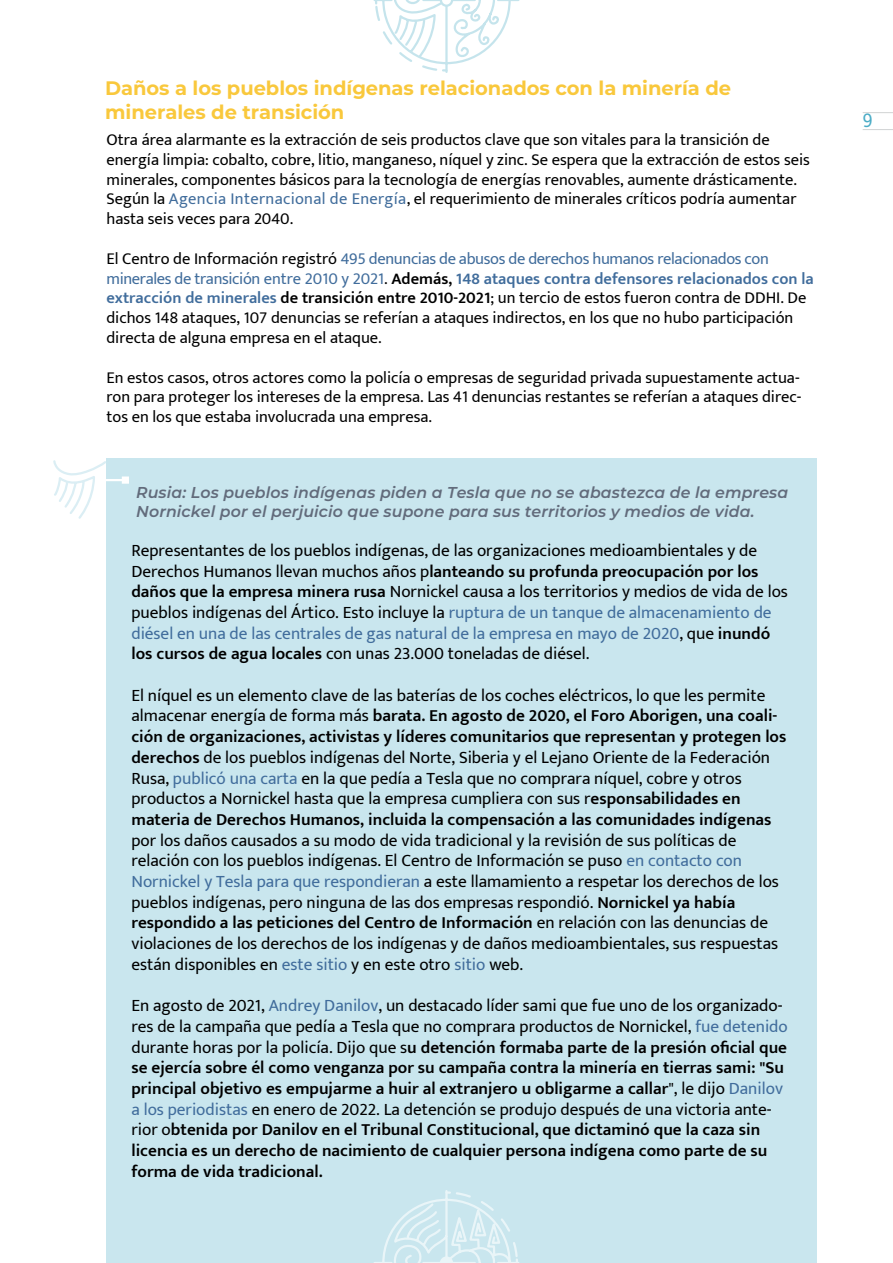
<style>
.page{position:relative;width:893px;height:1263px;background:#fff}
.page>*{position:absolute;margin:0;border:0;box-sizing:border-box;transform-origin:0 0}
.t1{font:21px "Mukta";color:#4bacc6;scale:.9 1}
.t2{font:700 19.5px/23.4px "Montserrat";color:#f9c83c}
.t3{font:17.25px/20.7px "Mukta";color:#000}
.t4{font:600 17.25px/20.7px "Mukta";color:#000}
.t5{font:16.5px/19.8px "Mukta";color:#000}
.t6{font:italic 600 15.75px/18.9px "Montserrat";letter-spacing:.005em;color:#626b7b}
.s1{color:#416d9c}
.s2{font-weight:600}
.s3{font-weight:600;color:#416d9c}
.s4{font-weight:400}
.s5{font-weight:400;color:#416d9c}
</style>
<div class="page">
<hr style="left:863px;top:112px;width:30px;height:1px;background:#d1d3d4">
<hr style="left:863px;top:129px;width:30px;height:1px;background:#d1d3d4">
<div style="left:106px;top:459px;width:710px;height:804px;background:#c9e6ee"></div>
<div style="left:122px;top:476px;width:7px;height:8px;background:#fff"></div>
<svg style="left:53px;top:460px;width:71px;height:59px"></svg>
<svg style="left:374px;top:1190px;width:145px;height:73px"></svg>
<svg style="left:373px;top:0;width:146px;height:73px"></svg>
<p class="t2" style="left:105px;top:76px;width:628px">Daños a los pueblos indígenas relacionados con la minería de minerales de transición</p>
<p class="t5" style="left:106px;top:129px;width:705px">Otra área alarmante es la extracción de seis productos clave que son vitales para la transición de energía limpia: cobalto, cobre, litio, manganeso, níquel y zinc. Se espera que la extracción de estos seis minerales, componentes básicos para la tecnología de energías renovables, aumente drásticamente.<br>Según la <span class="s1">Agencia Internacional de Energía</span>, el requerimiento de minerales críticos podría aumentar hasta seis veces para 2040.</p>
<p class="t5" style="left:106px;top:248px;width:709px">El Centro de Información registró <span class="s1">495 denuncias de abusos de derechos humanos relacionados con minerales de transición entre 2010 y 2021</span>. <span class="s2">Además,</span> <span class="s3">148 ataques contra defensores relacionados con la extracción de minerales</span> <span class="s2">de transición entre 2010-2021</span>; un tercio de estos fueron contra de DDHI. De dichos 148 ataques, 107 denuncias se referían a ataques indirectos, en los que no hubo participación directa de alguna empresa en el ataque.</p>
<p class="t5" style="left:106px;top:367px;width:696px;text-align:justify">En estos casos, otros actores como la policía o empresas de seguridad privada supuestamente actua&shy;ron para proteger los intereses de la empresa. Las 41 denuncias restantes se referían a ataques direc&shy;tos en los que estaba involucrada una empresa.</p>
<p class="t6" style="left:136px;top:483px;width:653px">Rusia: Los pueblos indígenas piden a Tesla que no se abastezca de la empresa<br>Nornickel por el perjuicio que supone para sus territorios y medios de vida.</p>
<p class="t3" style="left:131px;top:539px;width:658px">Representantes de los pueblos indígenas, de las organizaciones medioambientales y de Derechos Humanos llevan muchos años p<span class="s2">lanteando su profunda preocupación por los daños que la empresa minera rusa</span> Nornickel causa a los territorios y medios de vida de los pueblos indígenas del Ártico. Esto incluye la <span class="s1">ruptura de un tanque de almacenamiento de diésel en una de las centrales de gas natural de la empresa en mayo de 2020</span>, que <span class="s2">inundó los cursos de agua locales</span> con unas 23.000 toneladas de diésel.</p>
<p class="t3" style="left:131px;top:684px;width:656px">El níquel es un elemento clave de las baterías de los coches eléctricos, lo que les permite almacenar energía de forma más <span class="s2">barata. En agosto de 2020, el Foro Aborigen, una coali&shy;ción de organizaciones, activistas y líderes comunitarios que representan y protegen los derechos</span> de los pueblos indígenas del Norte, Siberia y el Lejano Oriente de la Federación Rusa, <span class="s1">publicó una carta</span> en la que pedía a Tesla que no comprara níquel, cobre y otros productos a Nornickel hasta que la empresa cumpliera con sus r<span class="s2">esponsabilidades en materia de Derechos Humanos, incluida la compensación a las comunidades indígenas</span></p>
<p class="t3" style="left:131px;top:829px;width:649px">por los daños causados a su modo de vida tradicional y la revisión de sus políticas de relación con los pueblos indígenas. El Centro de Información se puso <span class="s1">en contacto con Nornickel y Tesla para que respondieran</span> a este llamamiento a respetar los derechos de los pueblos indígenas, pero ninguna de las dos empresas respondió. <span class="s2">Nornickel ya había respondido a las peticiones del Centro de Información</span> en relación con las denuncias de violaciones de los derechos de los indígenas y de daños medioambientales, sus respuestas están disponibles en <span class="s1">este sitio</span> y en este otro <span class="s1">sitio</span> web.</p>
<p class="t4" style="left:131px;top:995px;width:658px"><span class="s4">En agosto de 2021,</span> <span class="s5">Andrey Danilov</span><span class="s4">, un destacado líder sami que fue uno de los organizado&shy;res de la campaña que pedía a Tesla que no comprara productos de Nornickel,</span> <span class="s5">fue detenido </span><span class="s4">durante horas por la policía. Dijo que s</span>u detención formaba parte de la presión oficial que se ejercía sobre él como venganza por su campaña contra la minería en tierras sami: "Su principal objetivo es empujarme a huir al extranjero u obligarme a callar<span class="s4">", le dijo</span> <span class="s5">Danilov a los periodistas</span> <span class="s4">en enero de 2022. La detención se produjo después de una victoria ante&shy;rior o</span>btenida por Danilov en el Tribunal Constitucional, que dictaminó que la caza sin licencia es un derecho de nacimiento de cualquier persona indígena como parte de su forma de vida tradicional.</p>
<p class="t1" style="left:863px;top:108px;width:12px">9</p>
</div>
